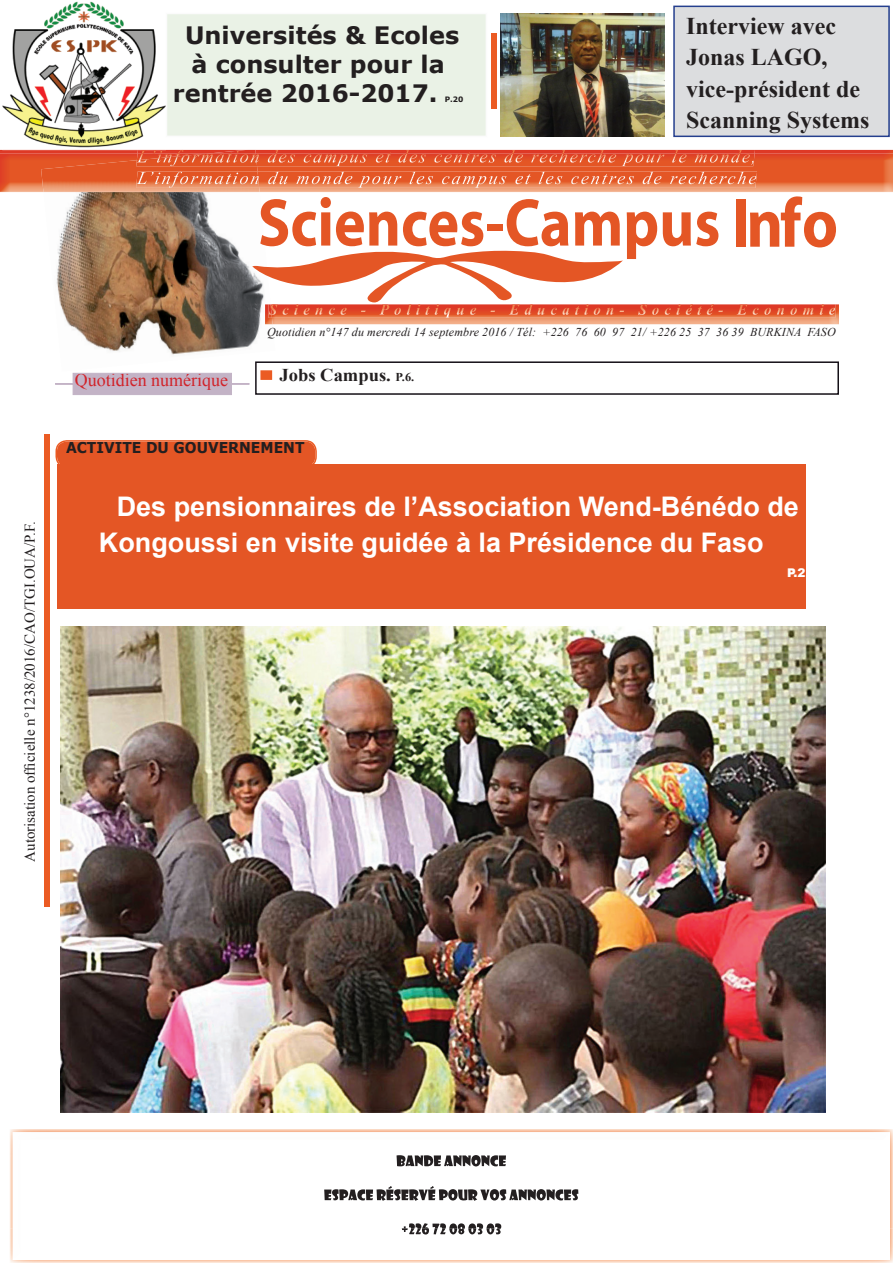
<style>
.page{position:relative;width:893px;height:1263px;background:#fff}
.page>*{position:absolute;margin:0;border:0;box-sizing:border-box;transform-origin:0 0}
.t1{font:700 27px/36px "Arial";color:#fff}
.t2{font:700 24px/31.5px "Times New Roman";color:#231f20}
.t3{font:700 24px "Verdana";color:#231f20}
.t4{font:18px "Times New Roman";color:#d1232a}
.t5{font:700 18px "Times New Roman";color:#231f20}
.t6{font:15px "Times New Roman";color:#231f20}
.t7{font:700 15px "Verdana";color:#231f20;scale:.93 1}
.t8{font:italic 12px "Times New Roman";letter-spacing:.01em;color:#231f20}
.t9{font:900 12px "Arial";color:#fff}
.t10{font:700 7.5px "Verdana";color:#231f20}
.s1{font-size:12px}
</style>
<div class="page">
<img style="left:61px;top:627px;width:765px;height:485px">
<div style="left:674px;top:6px;width:215px;height:130px;background:#dcdddf"></div>
<div style="left:673px;top:6px;width:217px;height:131px;border:2px solid #253f8e"></div>
<div style="left:255px;top:361px;width:584px;height:34px;background:#fff;border:2px solid #151017"></div>
<div style="left:167px;top:14px;width:319px;height:122px;background:#eaf2e6"></div>
<img style="left:56px;top:149px;width:219px;height:222px">
<svg style="left:663px;top:212px;width:55px;height:34px"></svg>
<div style="left:736px;top:200px;width:9px;height:47px;background:#e45625"></div>
<svg style="left:750px;top:196px;width:86px;height:51px"></svg>
<img style="left:0;top:150px;width:893px;height:43px">
<img style="left:43px;top:192px;width:217px;height:1px">
<img style="left:41px;top:160px;width:219px;height:32px">
<img style="left:137px;top:150px;width:618px;height:4px">
<img style="left:206px;top:150px;width:50px;height:4px">
<img style="left:257px;top:154px;width:498px;height:12px">
<img style="left:136px;top:154px;width:121px;height:12px">
<img style="left:259px;top:171px;width:498px;height:17px">
<img style="left:136px;top:171px;width:123px;height:17px">
<img style="left:265px;top:304px;width:574px;height:20px">
<svg style="left:252px;top:197px;width:405px;height:108px"></svg>
<img style="left:272px;top:304px;width:563px;height:14px">
<img style="left:268px;top:304px;width:4px;height:14px">
<svg style="left:55px;top:373px;width:195px;height:22px"></svg>
<div style="left:45px;top:434px;width:5px;height:472px;background:#eb5b23"></div>
<div style="left:491px;top:34px;width:5px;height:75px;background:#eb5b23"></div>
<div style="left:260px;top:370px;width:12px;height:10px;background:#eb5b23;border:2px solid #eb5b23"></div>
<img style="left:2px;top:2px;width:164px;height:148px">
<img style="left:2px;top:150px;width:136px;height:1px">
<svg style="left:138px;top:150px;width:28px;height:1px"></svg>
<img style="left:10px;top:1129px;width:883px;height:134px">
<svg style="left:55px;top:440px;width:262px;height:24px;background:#e55b2b"></svg>
<div style="left:57px;top:464px;width:749px;height:145px;background:#e45625"></div>
<img style="left:500px;top:13px;width:164px;height:123px">
<p class="t3" style="left:185px;top:18px;width:276px">Universités &amp; Ecoles</p>
<p class="t3" style="left:191px;top:47px;width:255px">à consulter pour la</p>
<p class="t3" style="left:173px;top:76px;width:266px">rentrée 2016-2017.</p>
<p class="t10" style="left:445px;top:94px;width:20px">P.20</p>
<p class="t2" style="left:686px;top:9px;width:185px">Interview avec<br>Jonas LAGO, vice-président de<br>Scanning Systems</p>
<p class="t6" style="left:19px;top:862px;width:342px;rotate:-90deg">Autorisation officielle n°1238/2016/CAO/TGI.OUA/P.F.</p>
<p class="t4" style="left:75px;top:367px;width:155px">Quotidien numérique</p>
<p class="t8" style="left:267px;top:323px;width:570px">Quotidien n°147 du mercredi 14 septembre 2016 / Tél: +226 76 60 97 21/ +226 25 37 36 39 BURKINA FASO</p>
<p class="t5" style="left:280px;top:362px;width:136px">Jobs Campus. <span class="s1">P.6.</span></p>
<p class="t7" style="left:66px;top:437px;width:258px">ACTIVITE DU GOUVERNEMENT</p>
<p class="t1" style="left:99px;top:488px;width:701px;text-indent:18px">Des pensionnaires de l’Association Wend-Bénédo de<br>Kongoussi en visite guidée à la Présidence du Faso</p>
<p class="t9" style="left:787px;top:564px;width:20px">P.2</p>
</div>
